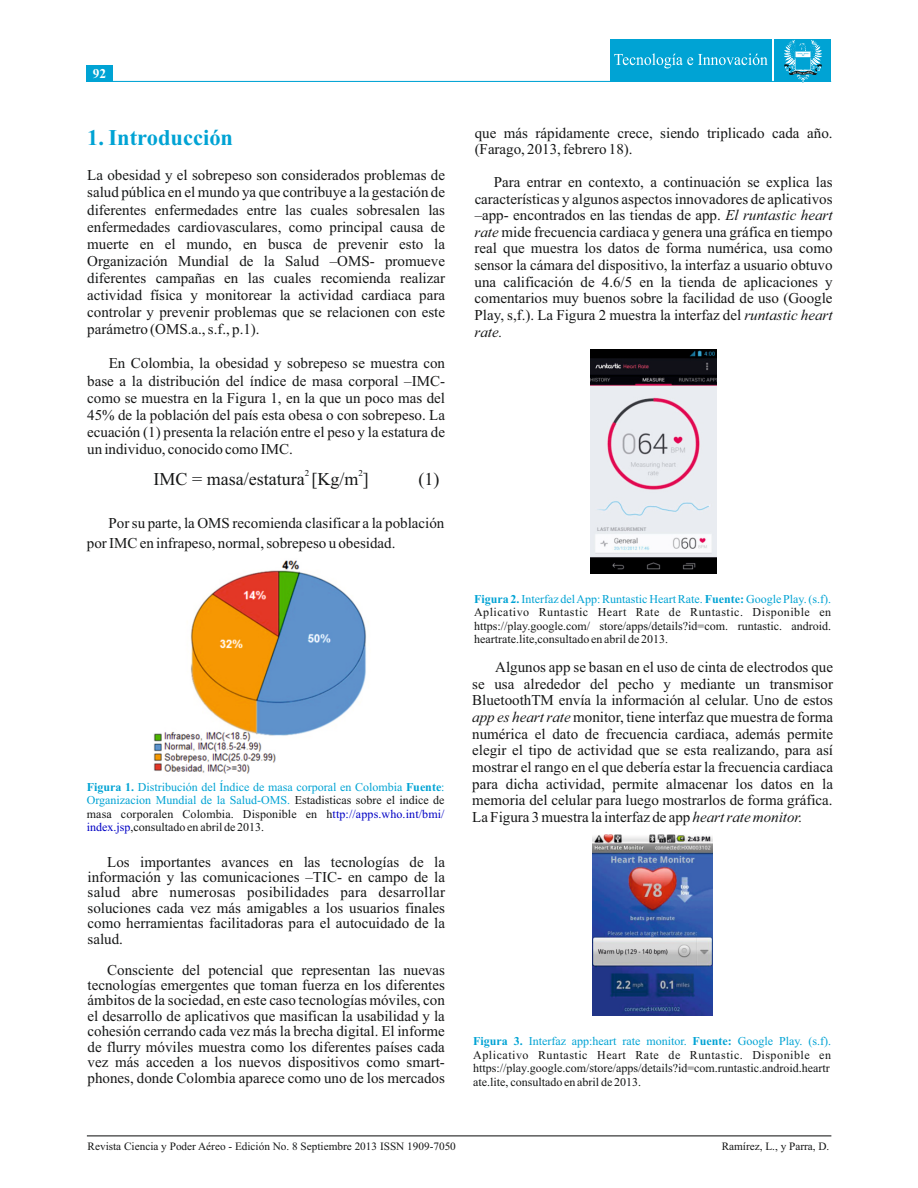
<style>
.page{position:relative;width:918px;height:1188px;background:#fff}
.page>*{position:absolute;margin:0;border:0;box-sizing:border-box;transform-origin:0 0}
.t1{font:700 22.5px "Times New Roman";color:#00a3d4}
.t2{font:18px "Times New Roman";color:#151616}
.t3{font:15px/16.6px "Times New Roman";color:#151616;text-align:justify}
.t4{font:700 13.5px "Times New Roman";color:#fff}
.t5{font:12px/13.5px "Times New Roman";color:#151616;text-align:justify}
.t6{font:11.25px "Times New Roman";color:#151616}
.t7{font:9px "Times New Roman";color:#151616}
.s1{font-weight:700;color:#00a3d4}
.s2{color:#00a3d4}
.s3{color:#0000c4}
.s4{font-style:italic}
</style>
<div class="page">
<hr style="left:87px;top:1135px;width:744px;height:1px;background:#151616">
<img style="left:153px;top:560px;width:213px;height:214px">
<img style="left:591px;top:350px;width:126px;height:224px">
<img style="left:592px;top:834px;width:121px;height:181px">
<hr style="left:87px;top:81px;width:744px;height:1px;background:#00a3d4">
<div style="left:610px;top:40px;width:162px;height:42px;background:#00a3d4"></div>
<div style="left:775px;top:40px;width:56px;height:42px;background:#00a3d4"></div>
<svg style="left:778px;top:39px;width:50px;height:43px"></svg>
<div style="left:87px;top:65px;width:26px;height:17px;background:#00a3d4"></div>
<svg style="left:614px;top:53px;width:154px;height:15px"></svg>
<p class="t4" style="left:93px;top:69px;width:15px">92</p>
<h1 class="t1" style="left:87px;top:130px;width:147px">1. Introducción</h1>
<p class="t3" style="left:87px;top:168px;width:359px;line-height:17.1px">La obesidad y el sobrepeso son considerados problemas de salud pública en el mundo ya que contribuye a la gestación de diferentes enfermedades entre las cuales sobresalen las enfermedades cardiovasculares, como principal causa de muerte en el mundo, en busca de prevenir esto la Organización Mundial de la Salud –OMS- promueve diferentes campañas en las cuales recomienda realizar actividad física y monitorear la actividad cardiaca para controlar y prevenir problemas que se relacionen con este parámetro (OMS.a., s.f., p.1).</p>
<p class="t3" style="left:87px;top:356px;width:359px;line-height:17.1px;text-indent:22px">En Colombia, la obesidad y sobrepeso se muestra con base a la distribución del índice de masa corporal –IMC&shy;como se muestra en la Figura 1, en la que un poco mas del 45% de la población del país esta obesa o con sobrepeso. La ecuación (1) presenta la relación entre el peso y la estatura de un individuo, conocido como IMC.</p>
<p class="t7" style="left:305px;top:469px;width:6px">2</p>
<p class="t7" style="left:358px;top:469px;width:6px">2</p>
<p class="t2" style="left:154px;top:472px;width:217px">IMC = masa/estatura [Kg/m ]</p>
<p class="t2" style="left:418px;top:472px;width:22px">(1)</p>
<p class="t3" style="left:87px;top:515px;width:359px;line-height:20px;text-indent:22px">Por su parte, la OMS recomienda clasificar a la población por IMC en infrapeso, normal, sobrepeso u obesidad.</p>
<p class="t5" style="left:87px;top:781px;width:359px"><span class="s1">Figura 1.</span> <span class="s2">Distribución del Índice de masa corporal en Colombia</span> <span class="s1">Fuente</span><span class="s2">:<br>Organizacion Mundial de la Salud-OMS.</span> Estadisticas sobre el indice de masa corporalen Colombia. Disponible en h<span class="s3">ttp://apps.who.int/bmi/ index.jsp</span>,consultado en abril de 2013.</p>
<p class="t3" style="left:88px;top:855px;width:359px;line-height:15.5px;text-indent:20px">Los importantes avances en las tecnologías de la información y las comunicaciones –TIC- en campo de la salud abre numerosas posibilidades para desarrollar soluciones cada vez más amigables a los usuarios finales como herramientas facilitadoras para el autocuidado de la salud.</p>
<p class="t3" style="left:88px;top:963px;width:359px;line-height:15.5px;text-indent:20px">Consciente del potencial que representan las nuevas tecnologías emergentes que toman fuerza en los diferentes ámbitos de la sociedad, en este caso tecnologías móviles, con el desarrollo de aplicativos que masifican la usabilidad y la cohesión cerrando cada vez más la brecha digital. El informe de flurry móviles muestra como los diferentes países cada vez más acceden a los nuevos dispositivos como smart&shy;phones, donde Colombia aparece como uno de los mercados</p>
<p class="t3" style="left:475px;top:127px;width:359px;line-height:15.5px">que más rápidamente crece, siendo triplicado cada año. (Farago, 2013, febrero 18).</p>
<p class="t3" style="left:475px;top:175px;width:359px;text-indent:19px">Para entrar en contexto, a continuación se explica las características y algunos aspectos innovadores de aplicativos –app- encontrados en las tiendas de app. <span class="s4">El runtastic heart rate</span> mide frecuencia cardiaca y genera una gráfica en tiempo real que muestra los datos de forma numérica, usa como sensor la cámara del dispositivo, la interfaz a usuario obtuvo una calificación de 4.6/5 en la tienda de aplicaciones y comentarios muy buenos sobre la facilidad de uso (Google Play, s,f.). La Figura 2 muestra la interfaz del <span class="s4">runtastic heart rate.</span></p>
<p class="t5" style="left:474px;top:593px;width:359px"><span class="s1">Figura 2.</span><span class="s2">Interfaz del App: Runtastic Heart Rate.</span> <span class="s1">Fuente:</span> <span class="s2">Google Play. (s.f).<br></span>Aplicativo Runtastic Heart Rate de Runtastic. Disponible en https://play.google.com/ store/apps/details?id=com. runtastic. android. heartrate.lite,consultado en abril de 2013.</p>
<p class="t3" style="left:472px;top:660px;width:362px;text-indent:23px">Algunos app se basan en el uso de cinta de electrodos que se usa alrededor del pecho y mediante un transmisor BluetoothTM envía la información al celular. Uno de estos <span class="s4">app es heart rate</span> monitor, tiene interfaz que muestra de forma numérica el dato de frecuencia cardiaca, además permite elegir el tipo de actividad que se esta realizando, para así mostrar el rango en el que debería estar la frecuencia cardiaca para dicha actividad, permite almacenar los datos en la memoria del celular para luego mostrarlos de forma gráfica.<br>La Figura 3 muestra la interfaz de app <span class="s4">heart rate monitor.</span></p>
<p class="t5" style="left:473px;top:1035px;width:359px"><span class="s1">Figura 3.</span> <span class="s2">Interfaz app:heart rate monitor.</span> <span class="s1">Fuente:</span> <span class="s2">Google Play. (s.f).<br></span>Aplicativo Runtastic Heart Rate de Runtastic. Disponible en https://play.google.com/store/apps/details?id=com.runtastic.android.heartr ate.lite, consultado en abril de 2013.</p>
<p class="t6" style="left:88px;top:1142px;width:370px">Revista Ciencia y Poder Aéreo - Edición No. 8 Septiembre 2013 ISSN 1909-7050</p>
<p class="t6" style="left:722px;top:1142px;width:109px">Ramírez, L., y Parra, D.</p>
</div>
